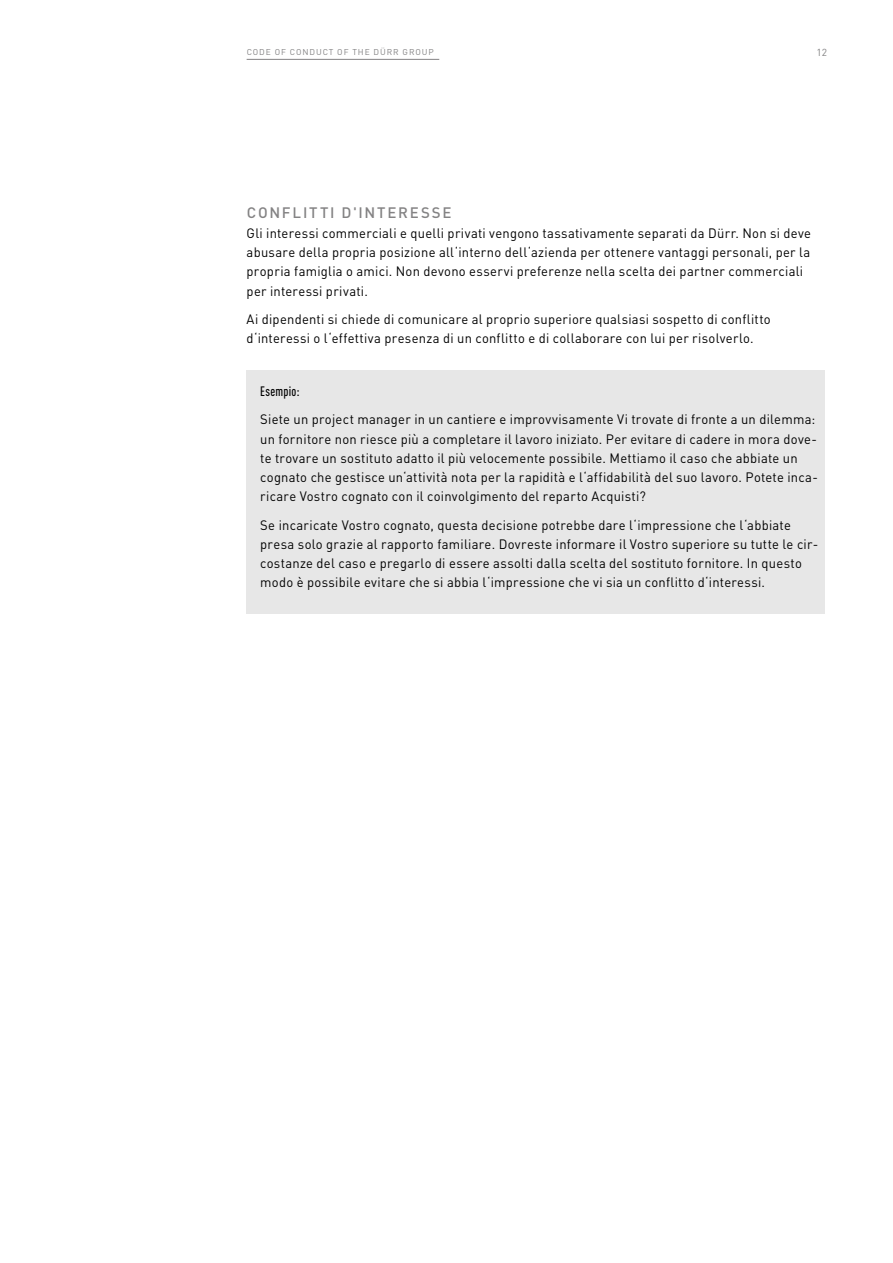
<style>
.page{position:relative;width:893px;height:1263px;background:#fff}
.page>*{position:absolute;margin:0;border:0;box-sizing:border-box;transform-origin:0 0}
.t1{font:500 15px "DIN Pro";letter-spacing:.125em;color:#848384}
.t2{font:13.5px/19.2px "DIN Pro";letter-spacing:.02em;color:#000;scale:.96 1}
.t3{font:500 condensed 13.5px "DIN Pro";letter-spacing:.02em;color:#000;scale:.96 1}
.t4{font:10.2px "DIN Pro";color:#848384}
.t5{font:8.4px "DIN Pro";letter-spacing:.11em;color:#848384}
</style>
<div class="page">
<hr style="left:247px;top:59px;width:192px;height:1px;background:#848384">
<div style="left:247px;top:371px;width:578px;height:243px;background:#e7e7e7"></div>
<p class="t5" style="left:247px;top:45px;width:189px">CODE OF CONDUCT OF THE DÜRR GROUP</p>
<p class="t4" style="left:816px;top:44px;width:12px">12</p>
<p class="t1" style="left:247px;top:200px;width:206px">CONFLITTI D'INTERESSE</p>
<p class="t2" style="left:247px;top:222px;width:589px">Gli interessi commerciali e quelli privati vengono tassativamente separati da Dürr. Non si deve abusare della propria posizione all‘interno dell‘azienda per ottenere vantaggi personali, per la propria famiglia o amici. Non devono esservi preferenze nella scelta dei partner commerciali per interessi privati.</p>
<p class="t2" style="left:247px;top:308px;width:547px">Ai dipendenti si chiede di comunicare al proprio superiore qualsiasi sospetto di conflitto d‘interessi o l‘effettiva presenza di un conflitto e di collaborare con lui per risolverlo.</p>
<p class="t3" style="left:260px;top:381px;width:43px">Esempio:</p>
<p class="t2" style="left:260px;top:409px;width:582px">Siete un project manager in un cantiere e improvvisamente Vi trovate di fronte a un dilemma: un fornitore non riesce più a completare il lavoro iniziato. Per evitare di cadere in mora dove&shy;te trovare un sostituto adatto il più velocemente possibile. Mettiamo il caso che abbiate un cognato che gestisce un‘attività nota per la rapidità e l‘affidabilità del suo lavoro. Potete inca&shy;ricare Vostro cognato con il coinvolgimento del reparto Acquisti?</p>
<p class="t2" style="left:260px;top:514px;width:583px">Se incaricate Vostro cognato, questa decisione potrebbe dare l‘impressione che l‘abbiate presa solo grazie al rapporto familiare. Dovreste informare il Vostro superiore su tutte le cir&shy;costanze del caso e pregarlo di essere assolti dalla scelta del sostituto fornitore. In questo modo è possibile evitare che si abbia l‘impressione che vi sia un conflitto d‘interessi.</p>
</div>
